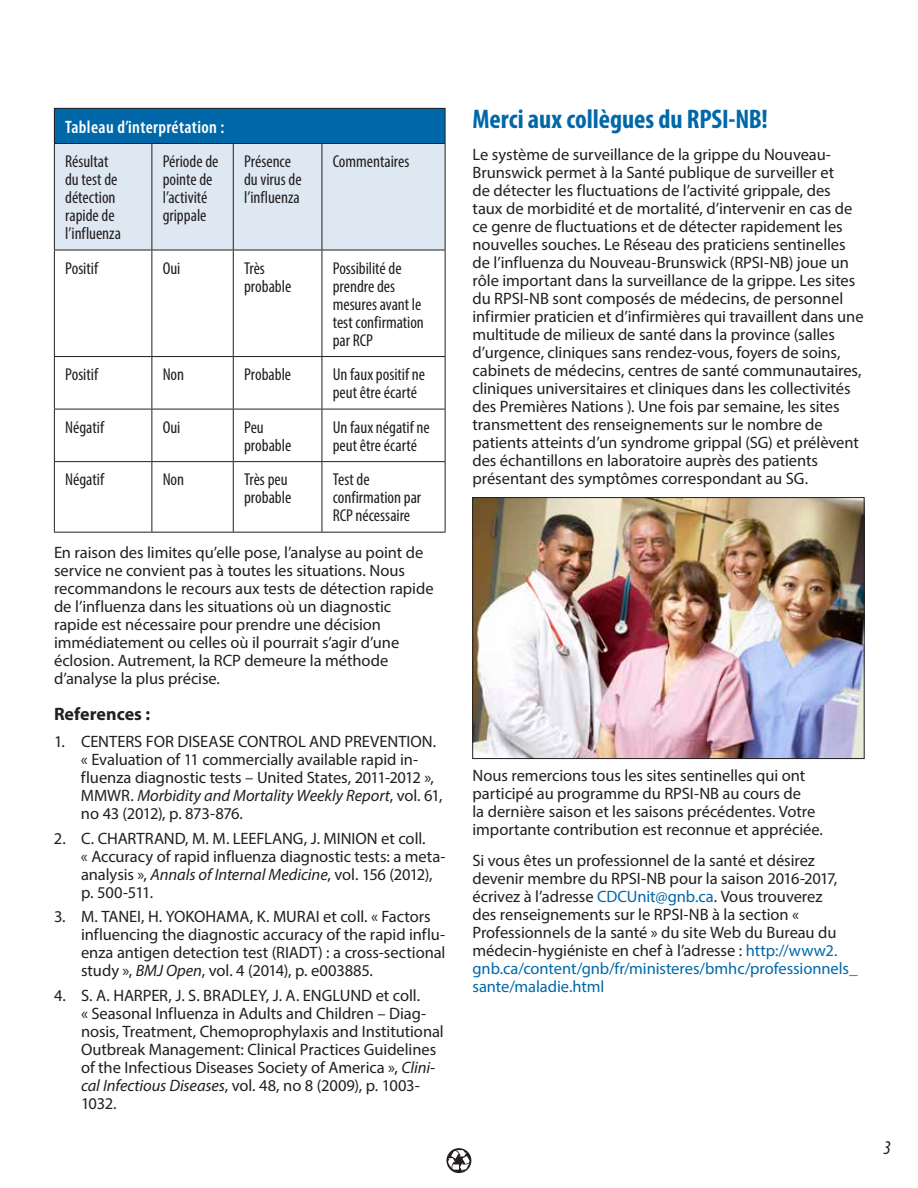
<style>
.page{position:relative;width:918px;height:1188px;background:#fff}
.page>*{position:absolute;margin:0;border:0;box-sizing:border-box;transform-origin:0 0}
.t1{font:700 condensed 27px "Myriad Pro";letter-spacing:-.005em;color:#0068a9}
.t2{font:italic condensed 19.5px "Myriad Pro";color:#231f20}
.t3{font:600 condensed 18px "Myriad Pro";letter-spacing:.02em;color:#fff}
.t4{font:700 18px "Myriad Pro";color:#231f20}
.t5{font:condensed 17.25px/18px "Myriad Pro";color:#231f20}
.t6{font:16.5px/18px "Myriad Pro";letter-spacing:-.005em;color:#231f20}
.s1{font-style:italic}
.s2{color:#0068a9}
</style>
<div class="page">
<svg style="left:446px;top:1148px;width:25px;height:25px"></svg>
<svg style="left:448px;top:1149px;width:23px;height:22px"></svg>
<div style="left:54px;top:108px;width:391px;height:35px;background:#0068a9"></div>
<div style="left:55px;top:144px;width:390px;height:106px;background:#dee8f3"></div>
<hr style="left:54px;top:108px;width:98px;height:1px;background:#231f20">
<hr style="left:54px;top:109px;width:1px;height:34px;background:#231f20">
<hr style="left:152px;top:108px;width:81px;height:1px;background:#231f20">
<hr style="left:233px;top:108px;width:89px;height:1px;background:#231f20">
<hr style="left:322px;top:108px;width:124px;height:1px;background:#231f20">
<hr style="left:445px;top:109px;width:1px;height:34px;background:#231f20">
<hr style="left:54px;top:143px;width:98px;height:1px;background:#231f20">
<hr style="left:54px;top:144px;width:1px;height:106px;background:#231f20">
<hr style="left:152px;top:143px;width:81px;height:1px;background:#231f20">
<hr style="left:152px;top:144px;width:1px;height:106px;background:#231f20">
<hr style="left:233px;top:143px;width:89px;height:1px;background:#231f20">
<hr style="left:233px;top:144px;width:1px;height:106px;background:#231f20">
<hr style="left:322px;top:143px;width:124px;height:1px;background:#231f20">
<hr style="left:322px;top:144px;width:1px;height:106px;background:#231f20">
<hr style="left:445px;top:144px;width:1px;height:106px;background:#231f20">
<hr style="left:54px;top:250px;width:98px;height:1px;background:#231f20">
<hr style="left:54px;top:250px;width:1px;height:106px;background:#231f20">
<hr style="left:152px;top:250px;width:81px;height:1px;background:#231f20">
<hr style="left:152px;top:250px;width:1px;height:106px;background:#231f20">
<hr style="left:233px;top:250px;width:89px;height:1px;background:#231f20">
<hr style="left:233px;top:250px;width:1px;height:106px;background:#231f20">
<hr style="left:322px;top:250px;width:124px;height:1px;background:#231f20">
<hr style="left:322px;top:250px;width:1px;height:106px;background:#231f20">
<hr style="left:445px;top:250px;width:1px;height:106px;background:#231f20">
<hr style="left:54px;top:356px;width:98px;height:1px;background:#231f20">
<hr style="left:54px;top:357px;width:1px;height:52px;background:#231f20">
<hr style="left:152px;top:356px;width:81px;height:1px;background:#231f20">
<hr style="left:152px;top:357px;width:1px;height:52px;background:#231f20">
<hr style="left:233px;top:356px;width:89px;height:1px;background:#231f20">
<hr style="left:233px;top:357px;width:1px;height:52px;background:#231f20">
<hr style="left:322px;top:356px;width:124px;height:1px;background:#231f20">
<hr style="left:322px;top:357px;width:1px;height:52px;background:#231f20">
<hr style="left:445px;top:357px;width:1px;height:52px;background:#231f20">
<hr style="left:54px;top:409px;width:98px;height:1px;background:#231f20">
<hr style="left:54px;top:409px;width:1px;height:52px;background:#231f20">
<hr style="left:152px;top:409px;width:81px;height:1px;background:#231f20">
<hr style="left:152px;top:409px;width:1px;height:52px;background:#231f20">
<hr style="left:233px;top:409px;width:89px;height:1px;background:#231f20">
<hr style="left:233px;top:409px;width:1px;height:52px;background:#231f20">
<hr style="left:322px;top:409px;width:124px;height:1px;background:#231f20">
<hr style="left:322px;top:409px;width:1px;height:52px;background:#231f20">
<hr style="left:445px;top:409px;width:1px;height:52px;background:#231f20">
<hr style="left:54px;top:461px;width:98px;height:1px;background:#231f20">
<hr style="left:54px;top:462px;width:1px;height:70px;background:#231f20">
<hr style="left:152px;top:461px;width:81px;height:1px;background:#231f20">
<hr style="left:152px;top:462px;width:1px;height:70px;background:#231f20">
<hr style="left:233px;top:461px;width:89px;height:1px;background:#231f20">
<hr style="left:233px;top:462px;width:1px;height:70px;background:#231f20">
<hr style="left:322px;top:461px;width:124px;height:1px;background:#231f20">
<hr style="left:322px;top:462px;width:1px;height:70px;background:#231f20">
<hr style="left:445px;top:462px;width:1px;height:70px;background:#231f20">
<hr style="left:54px;top:532px;width:98px;height:1px;background:#231f20">
<hr style="left:152px;top:532px;width:81px;height:1px;background:#231f20">
<hr style="left:233px;top:532px;width:89px;height:1px;background:#231f20">
<hr style="left:322px;top:532px;width:124px;height:1px;background:#231f20">
<img style="left:474px;top:499px;width:389px;height:258px">
<div style="left:472px;top:497px;width:393px;height:262px;border:1px solid #231f20"></div>
<p class="t3" style="left:65px;top:117px;width:161px">Tableau d’interprétation :</p>
<p class="t5" style="left:65px;top:152px;width:57px">Résultat du test de détection rapide de l’influenza</p>
<p class="t5" style="left:163px;top:152px;width:57px">Période de pointe de l’activité grippale</p>
<p class="t5" style="left:244px;top:152px;width:59px">Présence du virus de l’influenza</p>
<p class="t5" style="left:333px;top:152px;width:78px">Commentaires</p>
<p class="t5" style="left:65px;top:259px;width:34px">Positif</p>
<p class="t5" style="left:163px;top:259px;width:19px">Oui</p>
<p class="t5" style="left:244px;top:259px;width:49px">Très probable</p>
<p class="t5" style="left:333px;top:259px;width:93px">Possibilité de prendre des mesures avant le test confirmation par RCP</p>
<p class="t5" style="left:65px;top:365px;width:34px">Positif</p>
<p class="t5" style="left:163px;top:365px;width:23px">Non</p>
<p class="t5" style="left:244px;top:365px;width:49px">Probable</p>
<p class="t5" style="left:333px;top:365px;width:94px">Un faux positif ne peut être écarté</p>
<p class="t5" style="left:65px;top:418px;width:40px">Négatif</p>
<p class="t5" style="left:163px;top:418px;width:19px">Oui</p>
<p class="t5" style="left:244px;top:418px;width:49px">Peu probable</p>
<p class="t5" style="left:333px;top:418px;width:98px">Un faux négatif ne peut être écarté</p>
<p class="t5" style="left:65px;top:470px;width:40px">Négatif</p>
<p class="t5" style="left:163px;top:470px;width:23px">Non</p>
<p class="t5" style="left:244px;top:470px;width:49px">Très peu probable</p>
<p class="t5" style="left:333px;top:470px;width:90px">Test de confirmation par<br>RCP nécessaire</p>
<p class="t6" style="left:54px;top:543px;width:381px">En raison des limites qu’elle pose, l’analyse au point de service ne convient pas à toutes les situations. Nous recommandons le recours aux tests de détection rapide de l’influenza dans les situations où un diagnostic rapide est nécessaire pour prendre une décision immédiatement ou celles où il pourrait s’agir d’une éclosion. Autrement, la RCP demeure la méthode d’analyse la plus précise.</p>
<p class="t4" style="left:54px;top:702px;width:98px">References :</p>
<p class="t6" style="left:81px;top:732px;width:363px;text-indent:-27px">1. CENTERS FOR DISEASE CONTROL AND PREVENTION. « Evaluation of 11 commercially available rapid in&shy;fluenza diagnostic tests – United States, 2011-2012 », MMWR. <span class="s1">Morbidity and Mortality Weekly Report</span>, vol. 61, no 43 (2012), p. 873-876.</p>
<p class="t6" style="left:81px;top:829px;width:366px;text-indent:-27px">2. C. CHARTRAND, M. M. LEEFLANG, J. MINION et coll.<br>« Accuracy of rapid influenza diagnostic tests: a meta&shy;analysis », <span class="s1">Annals of Internal Medicine</span>, vol. 156 (2012), p. 500-511.</p>
<p class="t6" style="left:81px;top:907px;width:366px;text-indent:-27px">3. M. TANEI, H. YOKOHAMA, K. MURAI et coll. « Factors influencing the diagnostic accuracy of the rapid influ&shy;enza antigen detection test (RIADT) : a cross-sectional study », <span class="s1">BMJ Open</span>, vol. 4 (2014), p. e003885.</p>
<p class="t6" style="left:81px;top:986px;width:364px;text-indent:-27px">4. S. A. HARPER, J. S. BRADLEY, J. A. ENGLUND et coll.<br>« Seasonal Influenza in Adults and Children – Diag&shy;nosis, Treatment, Chemoprophylaxis and Institutional Outbreak Management: Clinical Practices Guidelines of the Infectious Diseases Society of America », <span class="s1">Clini&shy;cal Infectious Diseases</span>, vol. 48, no 8 (2009), p. 1003- 1032.</p>
<h1 class="t1" style="left:472px;top:102px;width:297px">Merci aux collègues du RPSI-NB!</h1>
<p class="t6" style="left:472px;top:145px;width:393px">Le système de surveillance de la grippe du Nouveau-Brunswick permet à la Santé publique de surveiller et<br>de détecter les fluctuations de l’activité grippale, des taux de morbidité et de mortalité, d’intervenir en cas de ce genre de fluctuations et de détecter rapidement les nouvelles souches. Le Réseau des praticiens sentinelles de l’influenza du Nouveau-Brunswick (RPSI-NB) joue un rôle important dans la surveillance de la grippe. Les sites du RPSI-NB sont composés de médecins, de personnel infirmier praticien et d’infirmières qui travaillent dans une multitude de milieux de santé dans la province (salles d’urgence, cliniques sans rendez-vous, foyers de soins, cabinets de médecins, centres de santé communautaires, cliniques universitaires et cliniques dans les collectivités des Premières Nations ). Une fois par semaine, les sites transmettent des renseignements sur le nombre de patients atteints d’un syndrome grippal (SG) et prélèvent des échantillons en laboratoire auprès des patients présentant des symptômes correspondant au SG.</p>
<p class="t6" style="left:472px;top:766px;width:352px">Nous remercions tous les sites sentinelles qui ont participé au programme du RPSI-NB au cours de<br>la dernière saison et les saisons précédentes. Votre importante contribution est reconnue et appréciée.</p>
<p class="t6" style="left:472px;top:851px;width:387px">Si vous êtes un professionnel de la santé et désirez devenir membre du RPSI-NB pour la saison 2016-2017, écrivez à l’adresse <span class="s2">CDCUnit@gnb.ca</span>. Vous trouverez<br>des renseignements sur le RPSI-NB à la section « Professionnels de la santé » du site Web du Bureau du médecin-hygiéniste en chef à l’adresse : <span class="s2">http://www2. gnb.ca/content/gnb/fr/ministeres/bmhc/professionnels_ sante/maladie.html</span></p>
<p class="t2" style="left:883px;top:1136px;width:9px">3</p>
</div>
